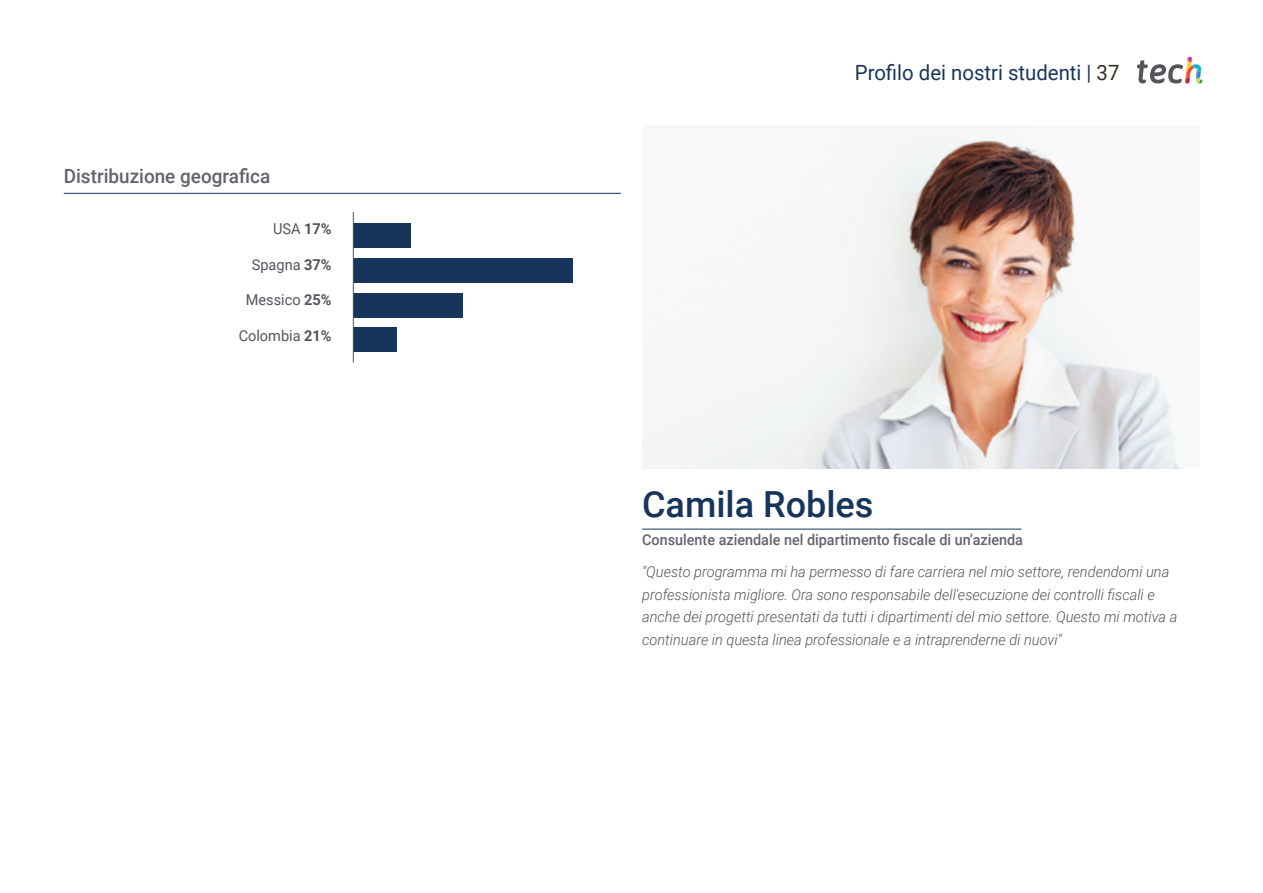
<style>
.page{position:relative;width:1263px;height:893px;background:#fff}
.page>*{position:absolute;margin:0;border:0;box-sizing:border-box;transform-origin:0 0}
.t1{font:500 36px "Roboto";color:#17355b}
.t2{font:21px "Roboto";color:#1a355c}
.t3{font:500 19.5px "Roboto";color:#61646a}
.t4{font:italic 300 15px/22.5px "Roboto";color:#52555b}
.t5{font:500 15px "Roboto";color:#61646a;scale:.96 1}
.t6{font:15px "Roboto";color:#52555b}
.s1{font-weight:700}
.s2{color:#312e20}
</style>
<div class="page">
<svg style="left:1137px;top:57px;width:65px;height:27px"></svg>
<img style="left:642px;top:131px;width:539px;height:337px">
<hr style="left:642px;top:529px;width:379px;height:1px;background:#17355b">
<hr style="left:64px;top:193px;width:557px;height:1px;background:#17355b">
<div style="left:353px;top:223px;width:58px;height:25px;background:#17355b"></div>
<div style="left:353px;top:258px;width:220px;height:25px;background:#17355b"></div>
<div style="left:353px;top:293px;width:110px;height:24px;background:#17355b"></div>
<div style="left:353px;top:327px;width:43px;height:25px;background:#17355b"></div>
<hr style="left:353px;top:212px;width:1px;height:150px;background:#52555b">
<h3 class="t3" style="left:64px;top:162px;width:208px">Distribuzione geografica</h3>
<p class="t6" style="left:273px;top:218px;width:60px">USA <span class="s1">17%</span></p>
<p class="t6" style="left:252px;top:254px;width:81px">Spagna <span class="s1">37%</span></p>
<p class="t6" style="left:246px;top:289px;width:87px">Messico <span class="s1">25%</span></p>
<p class="t6" style="left:239px;top:325px;width:95px">Colombia <span class="s1">21%</span></p>
<h2 class="t2" style="left:855px;top:57px;width:266px">Profilo dei nostri studenti | <span class="s2">37</span></h2>
<h1 class="t1" style="left:642px;top:479px;width:233px">Camila Robles</h1>
<p class="t5" style="left:642px;top:529px;width:398px">Consulente aziendale nel dipartimento fiscale di un’azienda</p>
<p class="t4" style="left:642px;top:560px;width:537px">"Questo programma mi ha permesso di fare carriera nel mio settore, rendendomi una professionista migliore. Ora sono responsabile dell'esecuzione dei controlli fiscali e anche dei progetti presentati da tutti i dipartimenti del mio settore. Questo mi motiva a continuare in questa linea professionale e a intraprenderne di nuovi"</p>
</div>
